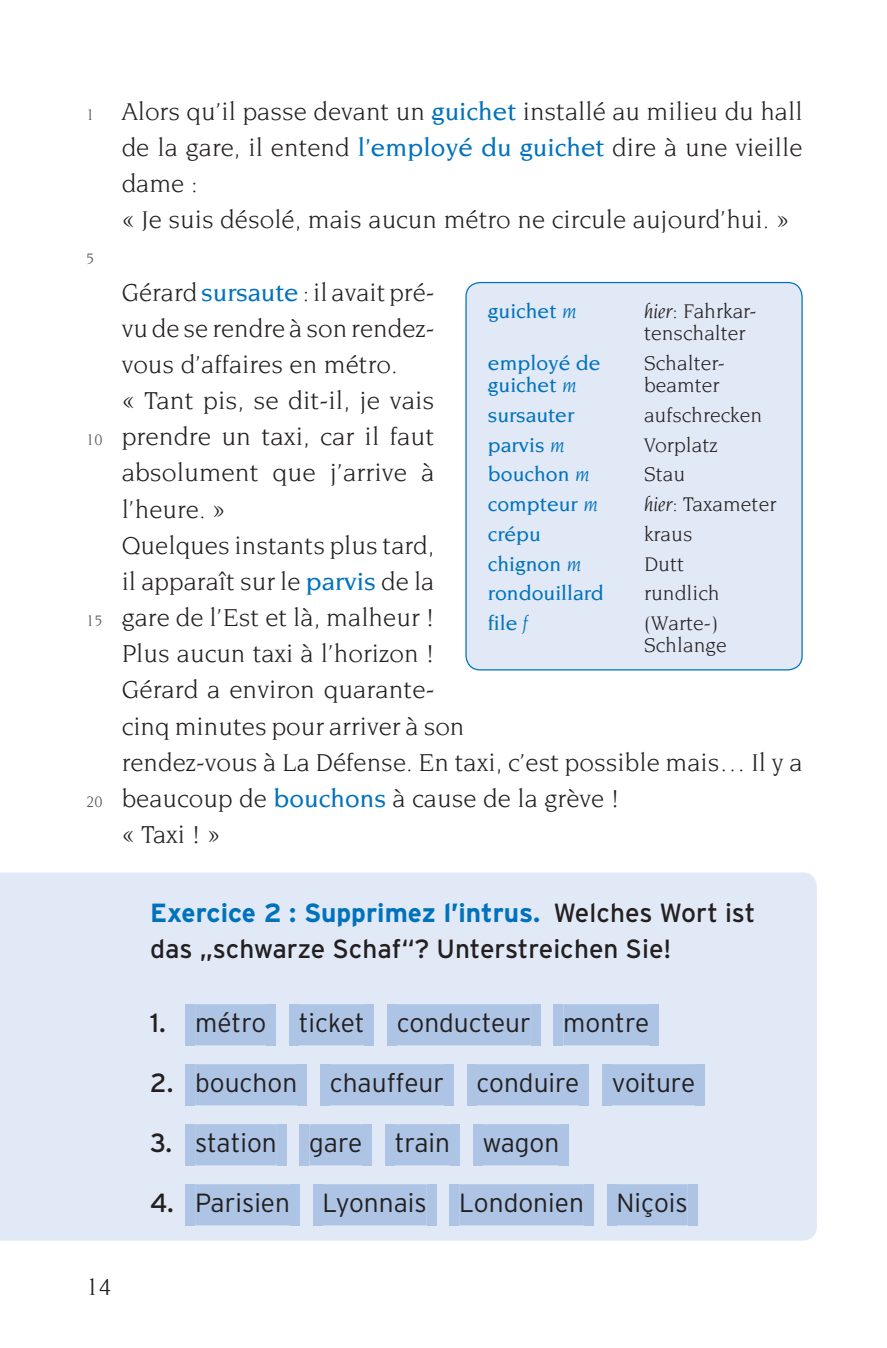
<style>
.page{position:relative;width:887px;height:1348px;background:#fff}
.page>*{position:absolute;margin:0;border:0;box-sizing:border-box;transform-origin:0 0}
.t1{font:26.25px/36.2px "Novarese Std";color:#231f20}
.t2{font:300 26.25px "Interstate";color:#231f20}
.t3{font:26.25px/36.2px "Interstate";color:#231f20}
.t4{font:25px "Novarese Std";color:#231f20}
.t5{font:21.25px/22.5px "Novarese Std";color:#231f20}
.t6{font:500 21.25px/22.5px "Novarese Std";color:#0072bc}
.t7{font:16.25px "Novarese Std";color:#57585a}
.s1{font-weight:500;color:#0072bc}
.s2{font-style:italic}
.s3{font-weight:400;font-style:italic}
.s4{font-weight:700;color:#0072bc}
.s5{font-weight:400}
</style>
<div class="page">
<div style="left:466px;top:282px;width:335px;height:388px;background:#e1e9f6;border-radius:14px"></div>
<div style="left:465px;top:282px;width:337px;height:388px;border:1px solid #0072bc;border-radius:14px"></div>
<div style="left:0;top:872px;width:816px;height:368px;background:#e1e9f6"></div>
<div style="left:195px;top:1004px;width:71px;height:41px;background:#adc4e5"></div>
<div style="left:298px;top:1004px;width:66px;height:41px;background:#adc4e5"></div>
<div style="left:396px;top:1004px;width:134px;height:41px;background:#adc4e5"></div>
<div style="left:563px;top:1004px;width:86px;height:41px;background:#adc4e5"></div>
<div style="left:195px;top:1064px;width:102px;height:41px;background:#adc4e5"></div>
<div style="left:329px;top:1064px;width:115px;height:41px;background:#adc4e5"></div>
<div style="left:476px;top:1064px;width:103px;height:41px;background:#adc4e5"></div>
<div style="left:611px;top:1064px;width:83px;height:41px;background:#adc4e5"></div>
<div style="left:195px;top:1124px;width:82px;height:41px;background:#adc4e5"></div>
<div style="left:309px;top:1124px;width:53px;height:41px;background:#adc4e5"></div>
<div style="left:394px;top:1124px;width:56px;height:41px;background:#adc4e5"></div>
<div style="left:482px;top:1124px;width:77px;height:41px;background:#adc4e5"></div>
<div style="left:195px;top:1184px;width:95px;height:41px;background:#adc4e5"></div>
<div style="left:322px;top:1184px;width:104px;height:41px;background:#adc4e5"></div>
<div style="left:459px;top:1184px;width:124px;height:41px;background:#adc4e5"></div>
<div style="left:616px;top:1184px;width:71px;height:41px;background:#adc4e5"></div>
<div style="left:185px;top:1004px;width:10px;height:41px;background:#adc4e5"></div>
<div style="left:266px;top:1004px;width:10px;height:41px;background:#adc4e5"></div>
<div style="left:289px;top:1004px;width:9px;height:41px;background:#adc4e5"></div>
<div style="left:364px;top:1004px;width:10px;height:41px;background:#adc4e5"></div>
<div style="left:387px;top:1004px;width:9px;height:41px;background:#adc4e5"></div>
<div style="left:530px;top:1004px;width:10px;height:41px;background:#adc4e5"></div>
<div style="left:553px;top:1004px;width:10px;height:41px;background:#adc4e5"></div>
<div style="left:649px;top:1004px;width:9px;height:41px;background:#adc4e5"></div>
<div style="left:185px;top:1064px;width:10px;height:41px;background:#adc4e5"></div>
<div style="left:297px;top:1064px;width:10px;height:41px;background:#adc4e5"></div>
<div style="left:320px;top:1064px;width:9px;height:41px;background:#adc4e5"></div>
<div style="left:444px;top:1064px;width:9px;height:41px;background:#adc4e5"></div>
<div style="left:467px;top:1064px;width:9px;height:41px;background:#adc4e5"></div>
<div style="left:579px;top:1064px;width:9px;height:41px;background:#adc4e5"></div>
<div style="left:602px;top:1064px;width:9px;height:41px;background:#adc4e5"></div>
<div style="left:694px;top:1064px;width:10px;height:41px;background:#adc4e5"></div>
<div style="left:185px;top:1124px;width:10px;height:41px;background:#adc4e5"></div>
<div style="left:277px;top:1124px;width:9px;height:41px;background:#adc4e5"></div>
<div style="left:299px;top:1124px;width:10px;height:41px;background:#adc4e5"></div>
<div style="left:362px;top:1124px;width:10px;height:41px;background:#adc4e5"></div>
<div style="left:385px;top:1124px;width:9px;height:41px;background:#adc4e5"></div>
<div style="left:450px;top:1124px;width:9px;height:41px;background:#adc4e5"></div>
<div style="left:472px;top:1124px;width:10px;height:41px;background:#adc4e5"></div>
<div style="left:559px;top:1124px;width:9px;height:41px;background:#adc4e5"></div>
<div style="left:185px;top:1184px;width:10px;height:41px;background:#adc4e5"></div>
<div style="left:290px;top:1184px;width:9px;height:41px;background:#adc4e5"></div>
<div style="left:312px;top:1184px;width:10px;height:41px;background:#adc4e5"></div>
<div style="left:426px;top:1184px;width:10px;height:41px;background:#adc4e5"></div>
<div style="left:449px;top:1184px;width:10px;height:41px;background:#adc4e5"></div>
<div style="left:583px;top:1184px;width:10px;height:41px;background:#adc4e5"></div>
<div style="left:606px;top:1184px;width:10px;height:41px;background:#adc4e5"></div>
<div style="left:687px;top:1184px;width:10px;height:41px;background:#adc4e5"></div>
<p class="t7" style="left:86px;top:106px;width:10px">1</p>
<p class="t7" style="left:86px;top:250px;width:10px">5</p>
<p class="t7" style="left:86px;top:431px;width:18px">10</p>
<p class="t7" style="left:86px;top:612px;width:18px">15</p>
<p class="t7" style="left:86px;top:792px;width:18px">20</p>
<p class="t1" style="left:122px;top:93px;width:682px">Alors qu’il passe devant un <span class="s1">guichet</span> installé au milieu du hall de la gare, il entend <span class="s1">l’employé du guichet</span> dire à une vieille dame :<br>« Je suis désolé, mais aucun métro ne circule aujourd’hui. »</p>
<p class="t1" style="left:122px;top:273px;width:682px">Gérard <span class="s1">sursaute</span> : il avait pré-<br>vu de se rendre à son rendez-<br>vous d’affaires en métro.<br>« Tant pis, se dit-il, je vais<br>prendre un taxi, car il faut<br>absolument que j’arrive à<br>l’heure. »<br>Quelques instants plus tard,<br>il apparaît sur le <span class="s1">parvis</span> de la<br>gare de l’Est et là, malheur !<br>Plus aucun taxi à l’horizon !<br>Gérard a environ quarante-<br>cinq minutes pour arriver à son<br>rendez-vous à La Défense. En taxi, c’est possible mais… Il y a beaucoup de <span class="s1">bouchons</span> à cause de la grève <span class="s2">!<br></span>« Taxi ! »</p>
<p class="t6" style="left:487px;top:299px;width:91px">guichet <span class="s3">m</span></p>
<p class="t5" style="left:643px;top:299px;width:114px"><span class="s2">hier:</span> Fahrkar&shy;tenschalter</p>
<p class="t6" style="left:487px;top:351px;width:114px">employé de guichet <span class="s3">m</span></p>
<p class="t5" style="left:643px;top:351px;width:82px">Schalter&shy;beamter</p>
<p class="t6" style="left:487px;top:404px;width:88px">sursauter</p>
<p class="t5" style="left:643px;top:403px;width:120px">aufschrecken</p>
<p class="t6" style="left:487px;top:433px;width:79px">parvis <span class="s3">m</span></p>
<p class="t5" style="left:643px;top:433px;width:75px">Vorplatz</p>
<p class="t6" style="left:487px;top:463px;width:104px">bouchon <span class="s3">m</span></p>
<p class="t5" style="left:643px;top:463px;width:43px">Stau</p>
<p class="t6" style="left:487px;top:493px;width:112px">compteur <span class="s3">m</span></p>
<p class="t5" style="left:643px;top:492px;width:134px"><span class="s2">hier</span>: Taxameter</p>
<p class="t6" style="left:487px;top:522px;width:55px">crépu</p>
<p class="t5" style="left:643px;top:522px;width:50px">kraus</p>
<p class="t6" style="left:487px;top:552px;width:95px">chignon <span class="s3">m</span></p>
<p class="t5" style="left:643px;top:552px;width:42px">Dutt</p>
<p class="t6" style="left:487px;top:582px;width:117px">rondouillard</p>
<p class="t5" style="left:643px;top:582px;width:77px">rundlich</p>
<p class="t6" style="left:487px;top:611px;width:41px">file <span class="s3">f</span></p>
<p class="t5" style="left:643px;top:611px;width:84px">(Warte-)<br>Schlange</p>
<p class="t3" style="left:150px;top:894px;width:606px"><span class="s4">Exercice 2 : Supprimez l’intrus.</span> Welches Wort ist das „schwarze Schaf“? Unterstreichen Sie!</p>
<p class="t2" style="left:150px;top:1007px;width:500px"><span class="s5">1.</span> métro ticket conducteur montre</p>
<p class="t2" style="left:150px;top:1067px;width:546px"><span class="s5">2.</span> bouchon chauffeur conduire voiture</p>
<p class="t2" style="left:150px;top:1127px;width:410px"><span class="s5">3.</span> station gare train wagon</p>
<p class="t2" style="left:150px;top:1187px;width:539px"><span class="s5">4.</span> Parisien Lyonnais Londonien Niçois</p>
<p class="t4" style="left:86px;top:1273px;width:27px">14</p>
</div>
